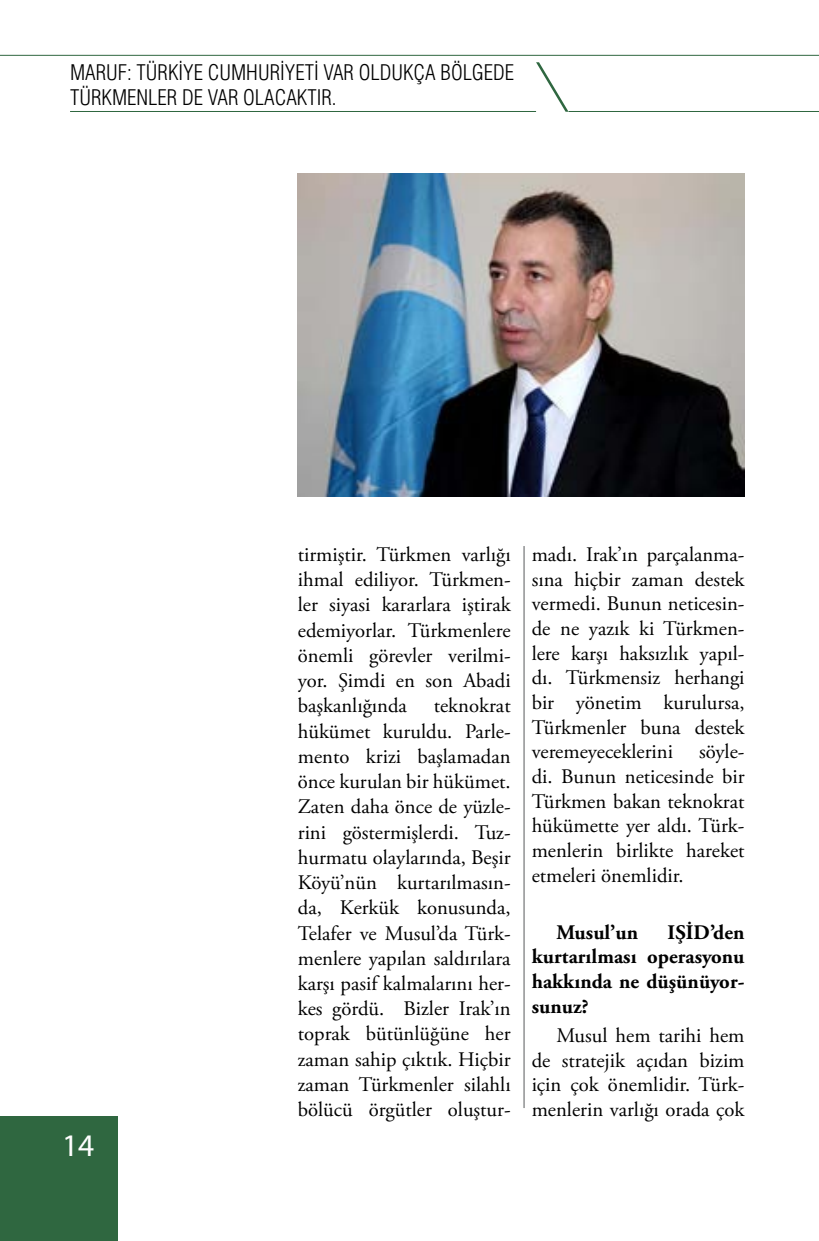
<style>
.page{position:relative;width:819px;height:1241px;background:#fff}
.page>*{position:absolute;margin:0;border:0;box-sizing:border-box;transform-origin:0 0}
.t1{font:31.5px "Myriad Pro";color:#fff}
.t2{font:300 condensed 21px/25.2px "Helvetica LT Std";color:#000}
.t3{font:20.65px/25.2px "Adobe Garamond Pro";color:#000;text-align:justify}
.t4{font:700 20.65px/24.7px "Adobe Garamond Pro";letter-spacing:.005em;color:#000;text-align:justify}
</style>
<div class="page">
<hr style="left:568px;top:111px;width:251px;height:1px;background:#2f6740">
<hr style="left:0;top:55px;width:819px;height:1px;background:#2f6740">
<svg style="left:536px;top:62px;width:32px;height:50px"></svg>
<hr style="left:70px;top:111px;width:466px;height:1px;background:#2f6740">
<div style="left:0;top:1116px;width:117px;height:124px;background:#2f6740"></div>
<img style="left:298px;top:174px;width:446px;height:322px">
<hr style="left:523px;top:546px;width:1px;height:561px;background:#58595b">
<p class="t2" style="left:70px;top:60px;width:445px">MARUF: TÜRKIYE CUMHURIYETI VAR OLDUKÇA BÖLGEDE<br>TÜRKMENLER DE VAR OLACAKTIR.</p>
<h1 class="t1" style="left:62px;top:1125px;width:34px">14</h1>
<p class="t3" style="left:298px;top:542px;width:214px">tirmiştir. Türkmen varlığı ihmal ediliyor. Türkmen&shy;ler siyasi kararlara iştirak edemiyorlar. Türkmenlere önemli görevler verilmi&shy;yor. Şimdi en son Abadi başkanlığında</p>
<p class="t3" style="left:298px;top:694px;width:214px;text-indent:136px">teknokrat hükümet kuruldu. Parle&shy;mento krizi başlamadan önce kurulan bir hükümet.<br>Zaten daha önce de yüzle&shy;rini göstermişlerdi. Tuz&shy;hurmatu olaylarında, Beşir Köyü’nün kurtarılmasın&shy;da, Kerkük konusunda, Telafer ve Musul’da Türk&shy;menlere yapılan saldırılara karşı pasif kalmalarını her&shy;kes gördü. Bizler Irak’ın toprak bütünlüğüne her zaman sahip çıktık. Hiçbir zaman Türkmenler silahlı bölücü örgütler oluştur-</p>
<p class="t3" style="left:531px;top:542px;width:214px;line-height:24.7px">madı. Irak’ın parçalanma&shy;sına hiçbir zaman destek vermedi. Bunun neticesin&shy;de ne yazık ki Türkmen&shy;lere karşı haksızlık yapıl&shy;dı. Türkmensiz herhangi bir yönetim kurulursa, Türkmenler buna destek veremeyeceklerini</p>
<p class="t3" style="left:531px;top:740px;width:214px;line-height:24.7px;text-indent:167px">söyle&shy;di. Bunun neticesinde bir Türkmen bakan teknokrat hükümette yer aldı. Türk&shy;menlerin birlikte hareket etmeleri önemlidir.</p>
<p class="t4" style="left:531px;top:919px;width:214px;text-indent:136px">IŞİD’den kurtarılması operasyonu hakkında ne düşünüyor&shy;sunuz?</p>
<p class="t3" style="left:531px;top:1023px;width:214px;line-height:24.7px;text-indent:25px">Musul hem tarihi hem de stratejik açıdan bizim için çok önemlidir. Türk&shy;menlerin varlığı orada çok</p>
<p class="t4" style="left:556px;top:919px;width:83px">Musul’un</p>
</div>
